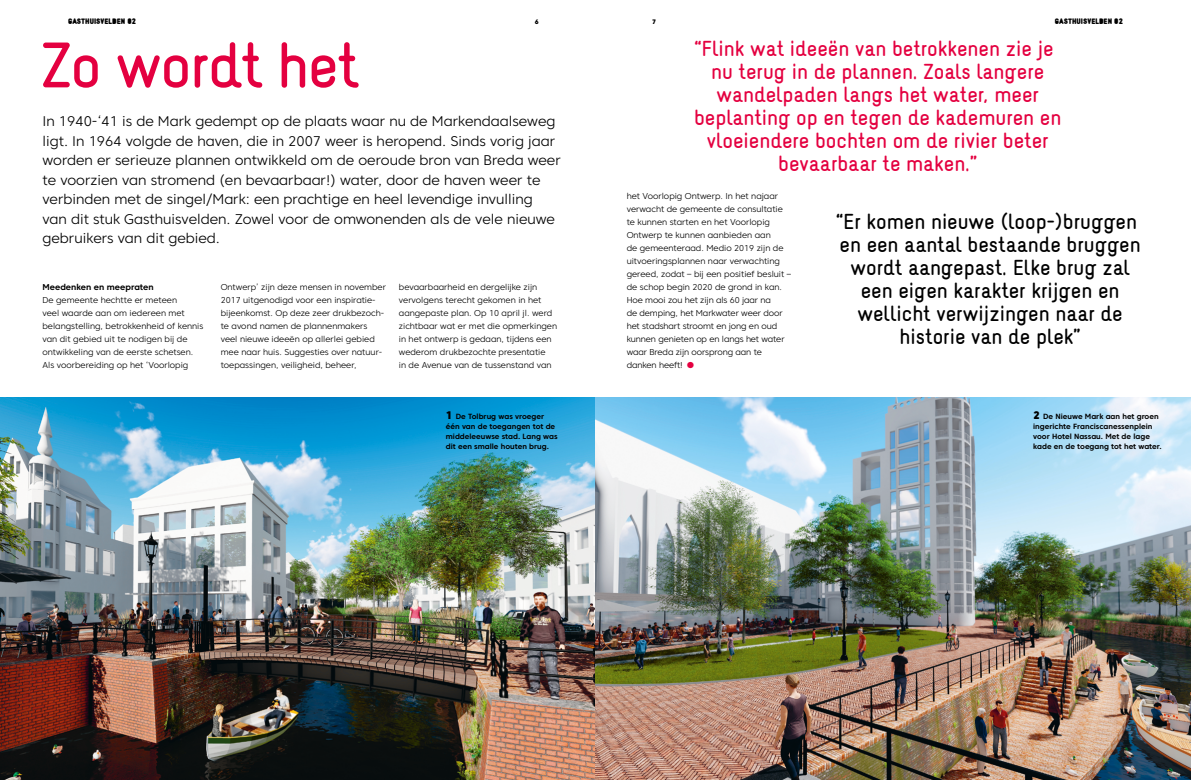
<style>
.page{position:relative;width:1191px;height:780px;background:#fff}
.page>*{position:absolute;margin:0;border:0;box-sizing:border-box;transform-origin:0 0}
.t1{font:56px "Naiv Bold Text";letter-spacing:-.025em;color:#e40040}
.t2{font:300 27px "Core Sans C 35";color:#e40040}
.t3{font:19px/23px "Naiv Bold Text";color:#e40040;text-align:center}
.t4{font:19px/23px "Naiv Bold Text";color:#000;text-align:center}
.t5{font:300 14px/19.5px "Core Sans C 35";color:#000}
.t6{font:300 8.5px/13px "Core Sans C 35";color:#000}
.t7{font:700 8.5px "Core Sans C 65";color:#000}
.t8{font:700 7.5px/10px "Core Sans C 65";color:#000}
.t9{font:900 7px "Naiv";color:#000}
.t10{font:800 6.5px "Core Sans C 85";color:#000}
.s1{font-family:"Core Sans C 85";font-weight:800;font-size:11px}
</style>
<div class="page">
<img style="left:0;top:397px;width:595px;height:383px">
<img style="left:595px;top:397px;width:596px;height:383px">
<p class="t9" style="left:68px;top:17px;width:70px">GASTHUISVELDEN 02</p>
<p class="t10" style="left:535px;top:17px;width:5px">6</p>
<p class="t10" style="left:652px;top:17px;width:5px">7</p>
<p class="t9" style="left:1054px;top:17px;width:70px">GASTHUISVELDEN 02</p>
<h1 class="t1" style="left:41px;top:29px;width:319px">Zo wordt het</h1>
<p class="t5" style="left:43px;top:111px;width:520px">In 1940-‘41 is de Mark gedempt op de plaats waar nu de Markendaalseweg ligt. In 1964 volgde de haven, die in 2007 weer is heropend. Sinds vorig jaar worden er serieuze plannen ontwikkeld om de oeroude bron van Breda weer te voorzien van stromend (en bevaarbaar!) water, door de haven weer te verbinden met de singel/Mark: een prachtige en heel levendige invulling<br>van dit stuk Gasthuisvelden. Zowel voor de omwonenden als de vele nieuwe gebruikers van dit gebied.</p>
<p class="t7" style="left:43px;top:281px;width:113px">Meedenken en meepraten</p>
<p class="t6" style="left:43px;top:293px;width:162px">De gemeente hechtte er meteen<br>veel waarde aan om iedereen met belangstelling, betrokkenheid of kennis van dit gebied uit te nodigen bij de ontwikkeling van de eerste schetsen.<br>Als voorbereiding op het ‘Voorlopig</p>
<p class="t6" style="left:221px;top:280px;width:167px">Ontwerp’ zijn deze mensen in november 2017 uitgenodigd voor een inspiratie&shy;bijeenkomst. Op deze zeer drukbezoch&shy;te avond namen de plannenmakers veel nieuwe ideeën op allerlei gebied mee naar huis. Suggesties over natuur&shy;toepassingen, veiligheid, beheer,</p>
<p class="t6" style="left:399px;top:280px;width:160px">bevaarbaarheid en dergelijke zijn vervolgens terecht gekomen in het aangepaste plan. Op 10 april jl. werd zichtbaar wat er met die opmerkingen in het ontwerp is gedaan, tijdens een wederom drukbezochte presentatie<br>in de Avenue van de tussenstand van</p>
<h3 class="t3" style="left:694px;top:37px;width:369px">“Flink wat ideeën van betrokkenen zie je nu terug in de plannen. Zoals langere wandelpaden langs het water, meer beplanting op en tegen de kademuren en vloeiendere bochten om de rivier beter bevaarbaar te maken.”</h3>
<p class="t6" style="left:626px;top:189px;width:166px">het Voorlopig Ontwerp. In het najaar verwacht de gemeente de consultatie te kunnen starten en het Voorlopig Ontwerp te kunnen aanbieden aan<br>de gemeenteraad. Medio 2019 zijn de uitvoeringsplannen naar verwachting gereed, zodat – bij een positief besluit – de schop begin 2020 de grond in kan.<br>Hoe mooi zou het zijn als 60 jaar na<br>de demping, het Markwater weer door het stadshart stroomt en jong en oud kunnen genieten op en langs het water waar Breda zijn oorsprong aan te danken heeft!</p>
<h3 class="t4" style="left:836px;top:210px;width:306px">“Er komen nieuwe (loop-)bruggen en een aantal bestaande bruggen wordt aangepast. Elke brug zal een eigen karakter krijgen en wellicht verwijzingen naar de historie van de plek”</h3>
<h2 class="t2" style="left:685px;top:347px;width:12px">•</h2>
<p class="t8" style="left:446px;top:411px;width:113px"><span class="s1">1</span> De Tolbrug was vroeger één van de toegangen tot de middeleeuwse stad. Lang was dit een smalle houten brug.</p>
<p class="t8" style="left:1033px;top:411px;width:130px"><span class="s1">2</span> De Nieuwe Mark aan het groen ingerichte Franciscanessenplein voor Hotel Nassau. Met de lage kade en de toegang tot het water.</p>
</div>
